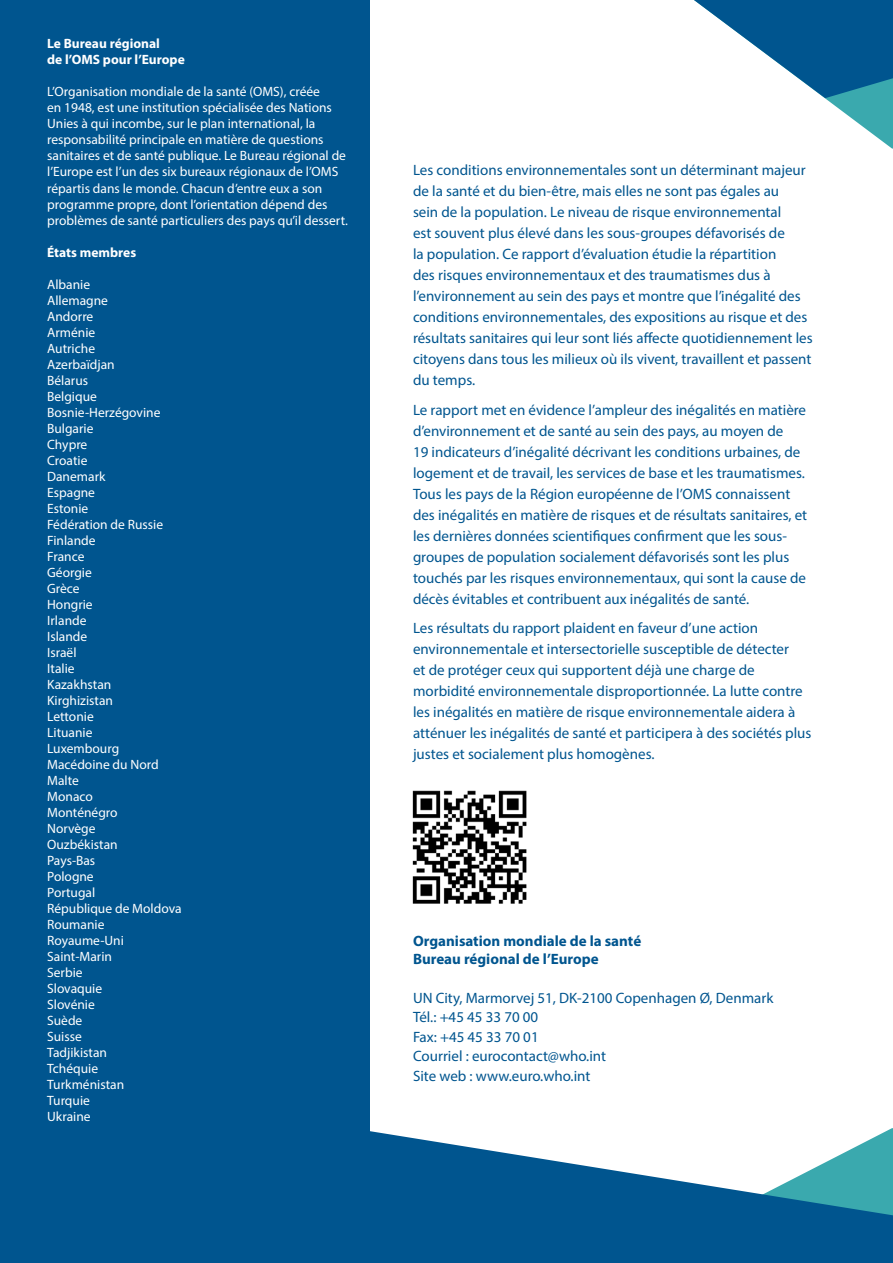
<style>
.page{position:relative;width:893px;height:1263px;background:#fff}
.page>*{position:absolute;margin:0;border:0;box-sizing:border-box;transform-origin:0 0}
.t1{font:15px/21px "Myriad Pro";color:#00558f}
.t2{font:700 15px/18px "Myriad Pro";color:#00558f}
.t3{font:13.5px/16px "Myriad Pro";color:#fff}
.t4{font:700 13.5px/16px "Myriad Pro";color:#fff}
</style>
<div class="page">
<svg style="left:694px;top:0;width:199px;height:149px"></svg>
<svg style="left:369px;top:1072px;width:524px;height:191px"></svg>
<div style="left:0;top:0;width:369px;height:1263px;background:#00558f"></div>
<img style="left:412px;top:790px;width:115px;height:114px">
<p class="t4" style="left:47px;top:35px;width:139px">Le Bureau régional<br>de l’OMS pour l’Europe</p>
<p class="t3" style="left:47px;top:84px;width:302px">L’Organisation mondiale de la santé (OMS), créée<br>en 1948, est une institution spécialisée des Nations Unies à qui incombe, sur le plan international, la responsabilité principale en matière de questions sanitaires et de santé publique. Le Bureau régional de l’Europe est l’un des six bureaux régionaux de l’OMS répartis dans le monde. Chacun d’entre eux a son programme propre, dont l’orientation dépend des problèmes de santé particuliers des pays qu’il dessert.</p>
<p class="t4" style="left:47px;top:243px;width:91px">États membres</p>
<p class="t3" style="left:47px;top:276px;width:136px">Albanie<br>Allemagne<br>Andorre<br>Arménie<br>Autriche<br>Azerbaïdjan<br>Bélarus<br>Belgique<br>Bosnie-Herzégovine<br>Bulgarie<br>Chypre<br>Croatie<br>Danemark<br>Espagne<br>Estonie<br>Fédération de Russie<br>Finlande<br>France<br>Géorgie<br>Grèce<br>Hongrie<br>Irlande<br>Islande<br>Israël<br>Italie<br>Kazakhstan<br>Kirghizistan<br>Lettonie<br>Lituanie<br>Luxembourg<br>Macédoine du Nord<br>Malte<br>Monaco<br>Monténégro<br>Norvège<br>Ouzbékistan<br>Pays-Bas<br>Pologne<br>Portugal<br>République de Moldova<br>Roumanie<br>Royaume-Uni<br>Saint-Marin<br>Serbie<br>Slovaquie<br>Slovénie<br>Suède<br>Suisse<br>Tadjikistan<br>Tchéquie<br>Turkménistan<br>Turquie<br>Ukraine</p>
<p class="t1" style="left:413px;top:159px;width:401px">Les conditions environnementales sont un déterminant majeur de la santé et du bien-être, mais elles ne sont pas égales au<br>sein de la population. Le niveau de risque environnemental<br>est souvent plus élevé dans les sous-groupes défavorisés de<br>la population. Ce rapport d’évaluation étudie la répartition<br>des risques environnementaux et des traumatismes dus à l’environnement au sein des pays et montre que l’inégalité des conditions environnementales, des expositions au risque et des résultats sanitaires qui leur sont liés affecte quotidiennement les citoyens dans tous les milieux où ils vivent, travaillent et passent du temps.</p>
<p class="t1" style="left:413px;top:399px;width:396px">Le rapport met en évidence l’ampleur des inégalités en matière d’environnement et de santé au sein des pays, au moyen de<br>19 indicateurs d’inégalité décrivant les conditions urbaines, de logement et de travail, les services de base et les traumatismes.<br>Tous les pays de la Région européenne de l’OMS connaissent des inégalités en matière de risques et de résultats sanitaires, et les dernières données scientifiques confirment que les sous&shy;groupes de population socialement défavorisés sont les plus touchés par les risques environnementaux, qui sont la cause de décès évitables et contribuent aux inégalités de santé.</p>
<p class="t1" style="left:413px;top:617px;width:400px">Les résultats du rapport plaident en faveur d’une action environnementale et intersectorielle susceptible de détecter<br>et de protéger ceux qui supportent déjà une charge de morbidité environnementale disproportionnée. La lutte contre les inégalités en matière de risque environnementale aidera à atténuer les inégalités de santé et participera à des sociétés plus justes et socialement plus homogènes.</p>
<p class="t2" style="left:413px;top:931px;width:230px">Organisation mondiale de la santé<br>Bureau régional de l’Europe</p>
<p class="t1" style="left:413px;top:987px;width:362px;line-height:19.5px">UN City, Marmorvej 51, DK-2100 Copenhagen Ø, Denmark<br>Tél.: +45 45 33 70 00<br>Fax: +45 45 33 70 01<br>Courriel : eurocontact@who.int<br>Site web : www.euro.who.int</p>
</div>
